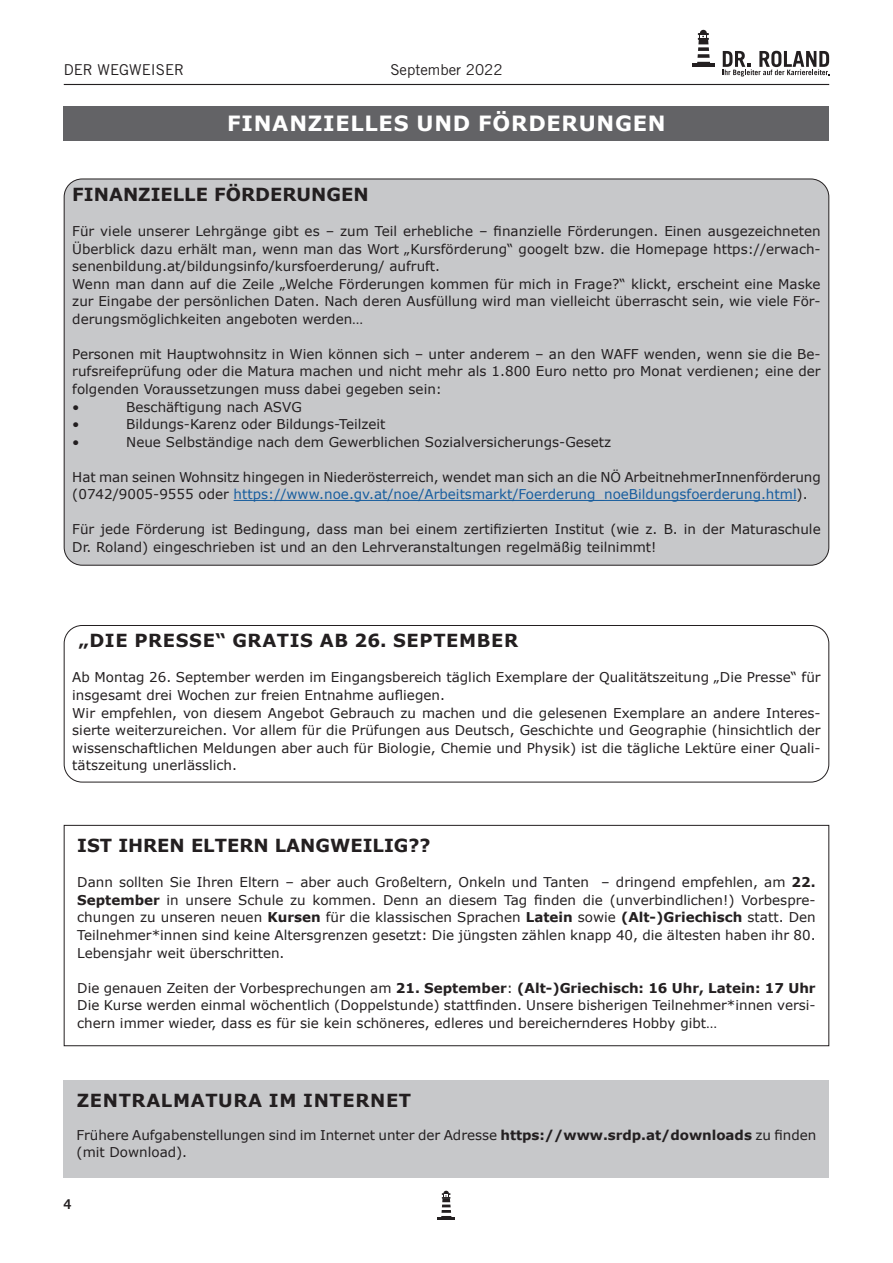
<style>
.page{position:relative;width:893px;height:1263px;background:#fff}
.page>*{position:absolute;margin:0;border:0;box-sizing:border-box;transform-origin:0 0}
.t1{font:700 21px "Verdana";letter-spacing:.035em;color:#fff}
.t2{font:700 18px "Verdana";letter-spacing:.035em;color:#231f20}
.t3{font:700 18px "Verdana";letter-spacing:.015em;color:#231f20}
.t4{font:15px "Trade Gothic LT Std";color:#231f20}
.t5{font:13.5px/17.5px "Verdana";color:#231f20}
.t6{font:700 13.5px "Trade Gothic LT Std";color:#231f20}
.s1{color:#175d9e}
.s2{font-weight:700}
</style>
<div class="page">
<svg style="left:723px;top:51px;width:106px;height:26px"></svg>
<div style="left:700px;top:30px;width:7px;height:6px;background:#231f20;border-radius:50%"></div>
<hr style="left:692px;top:64px;width:23px;height:3px;background:#231f20">
<svg style="left:697px;top:61px;width:13px;height:1px"></svg>
<svg style="left:698px;top:33px;width:11px;height:12px"></svg>
<svg style="left:697px;top:62px;width:13px;height:2px"></svg>
<svg style="left:698px;top:47px;width:11px;height:4px"></svg>
<div style="left:698px;top:39px;width:10px;height:5px;background:#231f20"></div>
<svg style="left:697px;top:54px;width:13px;height:4px"></svg>
<hr style="left:64px;top:84px;width:765px;height:1px;background:#231f20">
<hr style="left:437px;top:1217px;width:18px;height:3px;background:#231f20">
<svg style="left:441px;top:1191px;width:11px;height:26px"></svg>
<div style="left:64px;top:1080px;width:765px;height:98px;background:#c7c8ca"></div>
<div style="left:64px;top:106px;width:765px;height:34px;background:#636366"></div>
<div style="left:64px;top:179px;width:765px;height:386px;background:#c7c8ca;border-radius:18px"></div>
<hr style="left:234px;top:500px;width:563px;height:1px;background:#175d9e">
<div style="left:64px;top:625px;width:765px;height:157px;border:1px solid #231f20;border-radius:18px"></div>
<div style="left:64px;top:825px;width:765px;height:221px;border:1px solid #231f20"></div>
<p class="t4" style="left:64px;top:60px;width:122px">DER WEGWEISER</p>
<p class="t4" style="left:390px;top:60px;width:114px">September 2022</p>
<h1 class="t1" style="left:227px;top:109px;width:440px">FINANZIELLES UND FÖRDERUNGEN</h1>
<h2 class="t3" style="left:72px;top:182px;width:298px">FINANZIELLE FÖRDERUNGEN</h2>
<p class="t5" style="left:72px;top:222px;width:750px">Für viele unserer Lehrgänge gibt es – zum Teil erhebliche – finanzielle Förderungen. Einen ausgezeichneten Überblick dazu erhält man, wenn man das Wort „Kursförderung“ googelt bzw. die Homepage https://erwach&shy;senenbildung.at/bildungsinfo/kursfoerderung/ aufruft.<br>Wenn man dann auf die Zeile „Welche Förderungen kommen für mich in Frage?“ klickt, erscheint eine Maske zur Eingabe der persönlichen Daten. Nach deren Ausfüllung wird man vielleicht überrascht sein, wie viele För&shy;derungsmöglichkeiten angeboten werden…</p>
<p class="t5" style="left:72px;top:345px;width:750px">Personen mit Hauptwohnsitz in Wien können sich – unter anderem – an den WAFF wenden, wenn sie die Be&shy;rufsreifeprüfung oder die Matura machen und nicht mehr als 1.800 Euro netto pro Monat verdienen; eine der folgenden Voraussetzungen muss dabei gegeben sein:<br>•</p>
<p class="t5" style="left:126px;top:398px;width:177px">Beschäftigung nach ASVG</p>
<p class="t5" style="left:72px;top:415px;width:9px">•</p>
<p class="t5" style="left:126px;top:415px;width:261px">Bildungs-Karenz oder Bildungs-Teilzeit</p>
<p class="t5" style="left:72px;top:433px;width:9px">•</p>
<p class="t5" style="left:126px;top:433px;width:487px">Neue Selbständige nach dem Gewerblichen Sozialversicherungs-Gesetz</p>
<p class="t5" style="left:72px;top:468px;width:750px">Hat man seinen Wohnsitz hingegen in Niederösterreich, wendet man sich an die NÖ ArbeitnehmerInnenförderung (0742/9005-9555 oder <span class="s1">https://www.noe.gv.at/noe/Arbeitsmarkt/Foerderung_noeBildungsfoerderung.html</span>).</p>
<p class="t5" style="left:72px;top:520px;width:750px">Für jede Förderung ist Bedingung, dass man bei einem zertifizierten Institut (wie z. B. in der Maturaschule<br>Dr. Roland) eingeschrieben ist und an den Lehrveranstaltungen regelmäßig teilnimmt!</p>
<h2 class="t2" style="left:78px;top:628px;width:441px">„DIE PRESSE“ GRATIS AB 26. SEPTEMBER</h2>
<p class="t5" style="left:72px;top:669px;width:750px">Ab Montag 26. September werden im Eingangsbereich täglich Exemplare der Qualitätszeitung „Die Presse“ für insgesamt drei Wochen zur freien Entnahme aufliegen.<br>Wir empfehlen, von diesem Angebot Gebrauch zu machen und die gelesenen Exemplare an andere Interes&shy;sierte weiterzureichen. Vor allem für die Prüfungen aus Deutsch, Geschichte und Geographie (hinsichtlich der wissenschaftlichen Meldungen aber auch für Biologie, Chemie und Physik) ist die tägliche Lektüre einer Quali&shy;tätszeitung unerlässlich.</p>
<h2 class="t3" style="left:77px;top:833px;width:355px">IST IHREN ELTERN LANGWEILIG??</h2>
<p class="t5" style="left:77px;top:873px;width:740px;text-align:justify">Dann sollten Sie Ihren Eltern – aber auch Großeltern, Onkeln und Tanten – dringend empfehlen, am <span class="s2">22.<br>September</span> in unsere Schule zu kommen. Denn an diesem Tag finden die (unverbindlichen!) Vorbespre&shy;chungen zu unseren neuen <span class="s2">Kursen</span> für die klassischen Sprachen <span class="s2">Latein</span> sowie <span class="s2">(Alt-)Griechisch</span> statt. Den Teilnehmer*innen sind keine Altersgrenzen gesetzt: Die jüngsten zählen knapp 40, die ältesten haben ihr 80.<br>Lebensjahr weit überschritten.</p>
<p class="t5" style="left:77px;top:979px;width:740px;text-align:justify">Die genauen Zeiten der Vorbesprechungen am <span class="s2">21. September</span>: <span class="s2">(Alt-)Griechisch: 16 Uhr, Latein: 17 Uhr </span>Die Kurse werden einmal wöchentlich (Doppelstunde) stattfinden. Unsere bisherigen Teilnehmer*innen versi&shy;chern immer wieder, dass es für sie kein schöneres, edleres und bereichernderes Hobby gibt…</p>
<h2 class="t2" style="left:77px;top:1087px;width:336px">ZENTRALMATURA IM INTERNET</h2>
<p class="t5" style="left:77px;top:1126px;width:741px">Frühere Aufgabenstellungen sind im Internet unter der Adresse <span class="s2">https://www.srdp.at/downloads</span> zu finden (mit Download).</p>
<p class="t6" style="left:64px;top:1196px;width:9px">4</p>
</div>
